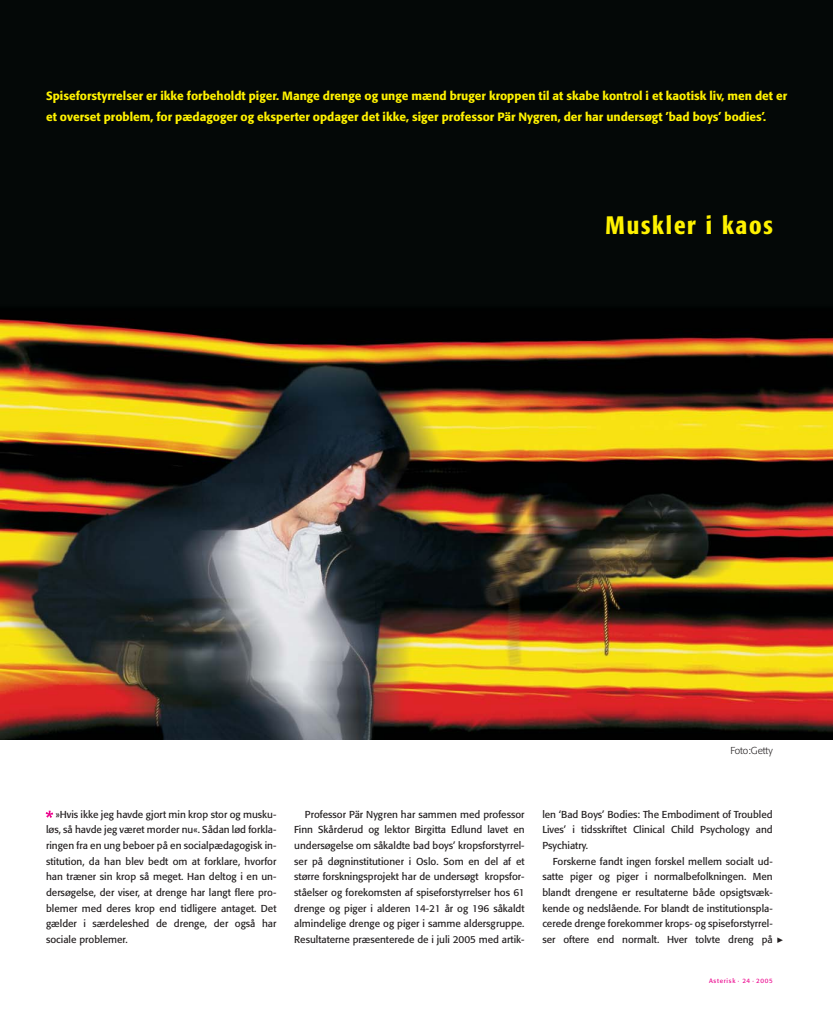
<style>
.page{position:relative;width:833px;height:1028px;background:#fff}
.page>*{position:absolute;margin:0;border:0;box-sizing:border-box;transform-origin:0 0}
.t1{font:500 condensed 25px "Formata";letter-spacing:.07em;color:#fff200}
.t2{font:500 11.88px/21.2px "Formata";color:#fff200}
.t3{font:10px/15.6px "Formata";color:#231f20;text-align:justify}
.t4{font:300 10px "Formata";color:#231f20}
.t5{font:6.25px "Formata";letter-spacing:.115em;color:#ec008c}
.s1{font-family:"FF Dingbests";font-size:11.25px}
</style>
<div class="page">
<img style="left:0;top:0;width:833px;height:739px">
<svg style="left:46px;top:810px;width:7px;height:8px"></svg>
<p class="t2" style="left:46px;top:86px;width:742px">Spiseforstyrrelser er ikke forbeholdt piger. Mange drenge og unge mænd bruger kroppen til at skabe kontrol i et kaotisk liv, men det er et overset problem, for pædagoger og eksperter opdager det ikke, siger professor Pär Nygren, der har undersøgt ’bad boys’ bodies’.</p>
<h1 class="t1" style="left:605px;top:215px;width:169px">Muskler i kaos</h1>
<p class="t4" style="left:730px;top:746px;width:44px">Foto:Getty</p>
<p class="t3" style="left:46px;top:807px;width:232px;text-indent:9px">»Hvis ikke jeg havde gjort min krop stor og musku&shy;løs, så havde jeg været morder nu«. Sådan lød forkla&shy;ringen fra en ung beboer på en socialpædagogisk in&shy;stitution, da han blev bedt om at forklare, hvorfor han træner sin krop så meget. Han deltog i en un&shy;dersøgelse, der viser, at drenge har langt flere pro&shy;blemer med deres krop end tidligere antaget. Det gælder i særdeleshed de drenge, der også har sociale problemer.</p>
<p class="t3" style="left:294px;top:807px;width:232px;text-indent:11px">Professor Pär Nygren har sammen med professor Finn Skårderud og lektor Birgitta Edlund lavet en undersøgelse om såkaldte bad boys’ kropsforstyrrel&shy;ser på døgninstitutioner i Oslo. Som en del af et større forskningsprojekt har de undersøgt kropsfor&shy;ståelser og forekomsten af spiseforstyrrelser hos 61 drenge og piger i alderen 14-21 år og 196 såkaldt almindelige drenge og piger i samme aldersgruppe.<br>Resultaterne præsenterede de i juli 2005 med artik-</p>
<p class="t3" style="left:542px;top:807px;width:232px">len ‘Bad Boys’ Bodies: The Embodiment of Troubled Lives’ i tidsskriftet Clinical Child Psychology and Psychiatry.</p>
<p class="t3" style="left:542px;top:854px;width:243px;text-align:left;text-indent:11px">Forskerne fandt ingen forskel mellem socialt ud&shy;satte piger og piger i normalbefolkningen. Men blandt drengene er resultaterne både opsigtsvæk&shy;kende og nedslående. For blandt de institutionspla&shy;cerede drenge forekommer krops- og spiseforstyrrel&shy;ser oftere end normalt. Hver tolvte dreng på <span class="s1">&gt;</span></p>
<p class="t5" style="left:709px;top:977px;width:65px">Asterisk · 24 · 2005</p>
</div>
